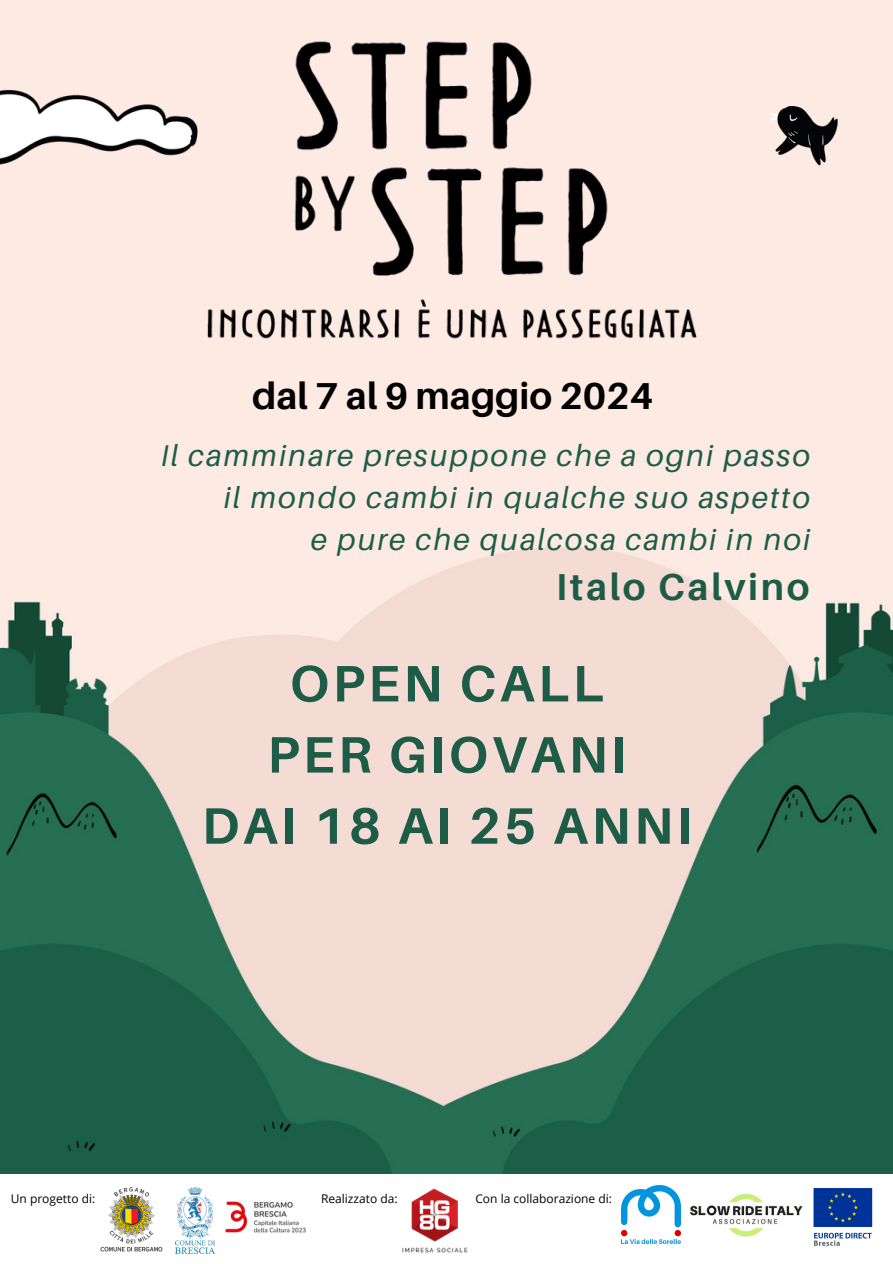
<style>
.page{position:relative;width:893px;height:1264px;background:#fff}
.page>*{position:absolute;margin:0;border:0;box-sizing:border-box;transform-origin:0 0}
.t1{font:700 51.3px/71.1px "Aileron";letter-spacing:.07em;color:#1d5c46;text-align:center}
.t2{font:700 37.5px "Aileron";color:#000}
.t3{font:700 37.5px "Aileron";letter-spacing:.07em;color:#1d5c46}
.t4{font:italic 30px/41.7px "Aileron";letter-spacing:.07em;color:#1d5c46;text-align:right}
.t5{font:12px "Open Sans";color:#000}
</style>
<div class="page">
<img style="left:0;top:0;width:892px;height:1173px">
<img style="left:141px;top:29px;width:611px;height:322px">
<img style="left:0;top:29px;width:225px;height:207px">
<img style="left:753px;top:89px;width:100px;height:93px">
<img style="left:402px;top:1188px;width:66px;height:65px">
<img style="left:621px;top:1185px;width:59px;height:58px">
<img style="left:689px;top:1193px;width:114px;height:44px">
<img style="left:813px;top:1188px;width:60px;height:58px">
<img style="left:100px;top:1187px;width:63px;height:65px">
<img style="left:175px;top:1187px;width:40px;height:65px">
<img style="left:225px;top:1201px;width:81px;height:32px">
<p class="t2" style="left:252px;top:372px;width:402px">dal 7 al 9 maggio 2024</p>
<p class="t4" style="left:161px;top:434px;width:650px">Il camminare presuppone che a ogni passo il mondo cambi in qualche suo aspetto<br>e pure che qualcosa cambi in noi</p>
<p class="t3" style="left:556px;top:564px;width:255px">Italo Calvino</p>
<p class="t1" style="left:202px;top:647px;width:491px">OPEN CALL<br>PER GIOVANI<br>DAI 18 AI 25 ANNI</p>
<p class="t5" style="left:11px;top:1190px;width:86px">Un progetto di:</p>
<p class="t5" style="left:321px;top:1190px;width:78px">Realizzato da:</p>
<p class="t5" style="left:475px;top:1190px;width:138px">Con la collaborazione di:</p>
</div>
